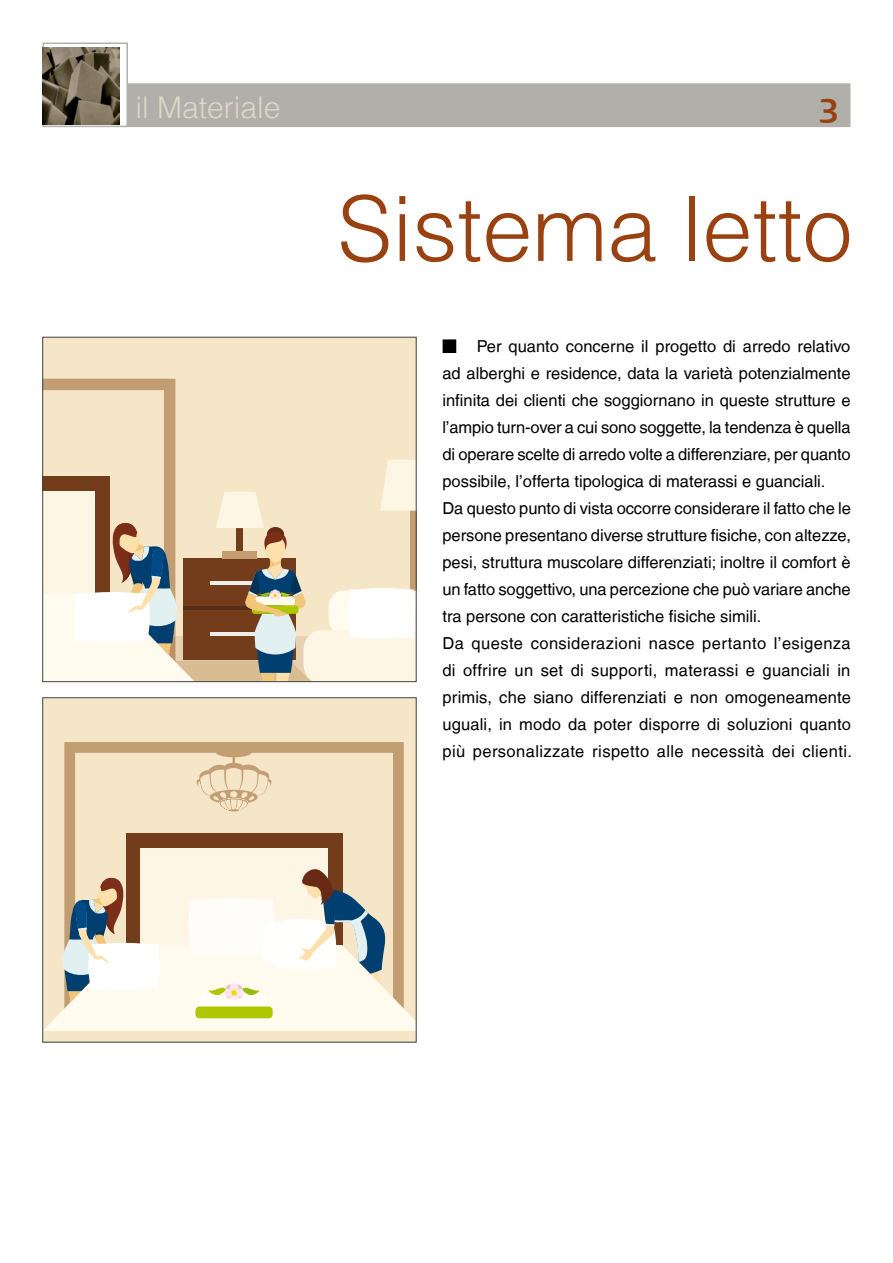
<style>
.page{position:relative;width:893px;height:1263px;background:#fff}
.page>*{position:absolute;margin:0;border:0;box-sizing:border-box;transform-origin:0 0}
.t1{font:300 90px "Helvetica LT";color:#994111}
.t2{font:36px "Aquiline Book Bold SWFTE";color:#994111}
.t3{font:300 30px "Helvetica LT";color:#ddd8c9}
.t4{font:16.5px/27px "Helvetica LT";color:#000}
</style>
<div class="page">
<div style="left:443px;top:340px;width:12px;height:12px;background:#000"></div>
<div style="left:443px;top:339px;width:13px;height:14px;border:2px solid #000"></div>
<div style="left:128px;top:83px;width:722px;height:44px;background:#b1afaa;border:2px solid #b1afaa"></div>
<svg style="left:43px;top:43px;width:85px;height:84px"></svg>
<img style="left:43px;top:48px;width:76px;height:76px">
<div style="left:43px;top:698px;width:373px;height:344px;background:#f4e6c7"></div>
<svg style="left:64px;top:742px;width:340px;height:124px"></svg>
<div style="left:126px;top:833px;width:216px;height:128px;background:#733c1a"></div>
<div style="left:140px;top:848px;width:188px;height:99px;background:#fdf6e5"></div>
<svg style="left:45px;top:866px;width:369px;height:165px"></svg>
<svg style="left:195px;top:750px;width:78px;height:61px"></svg>
<div style="left:43px;top:337px;width:373px;height:345px;background:#f4e6c7"></div>
<svg style="left:45px;top:379px;width:369px;height:301px"></svg>
<div style="left:43px;top:337px;width:373px;height:345px;border:1px solid #424242"></div>
<h3 class="t3" style="left:135px;top:88px;width:147px">il Materiale</h3>
<h2 class="t2" style="left:818px;top:90px;width:23px">3</h2>
<h1 class="t1" style="left:337px;top:173px;width:517px">Sistema letto</h1>
<p class="t4" style="left:442px;top:333px;width:411px;text-indent:34px">Per quanto concerne il progetto di arredo relativo ad alberghi e residence, data la varietà potenzialmente infinita dei clienti che soggiornano in queste strutture e l’ampio turn-over a cui sono soggette, la tendenza è quella di operare scelte di arredo volte a differenziare, per quanto possibile, l’offerta tipologica di materassi e guanciali.<br>Da questo punto di vista occorre considerare il fatto che le persone presentano diverse strutture fisiche, con altezze, pesi, struttura muscolare differenziati; inoltre il comfort è un fatto soggettivo, una percezione che può variare anche tra persone con caratteristiche fisiche simili.<br>Da queste considerazioni nasce pertanto l’esigenza di offrire un set di supporti, materassi e guanciali in primis, che siano differenziati e non omogeneamente uguali, in modo da poter disporre di soluzioni quanto più personalizzate rispetto alle necessità dei clienti.</p>
</div>
